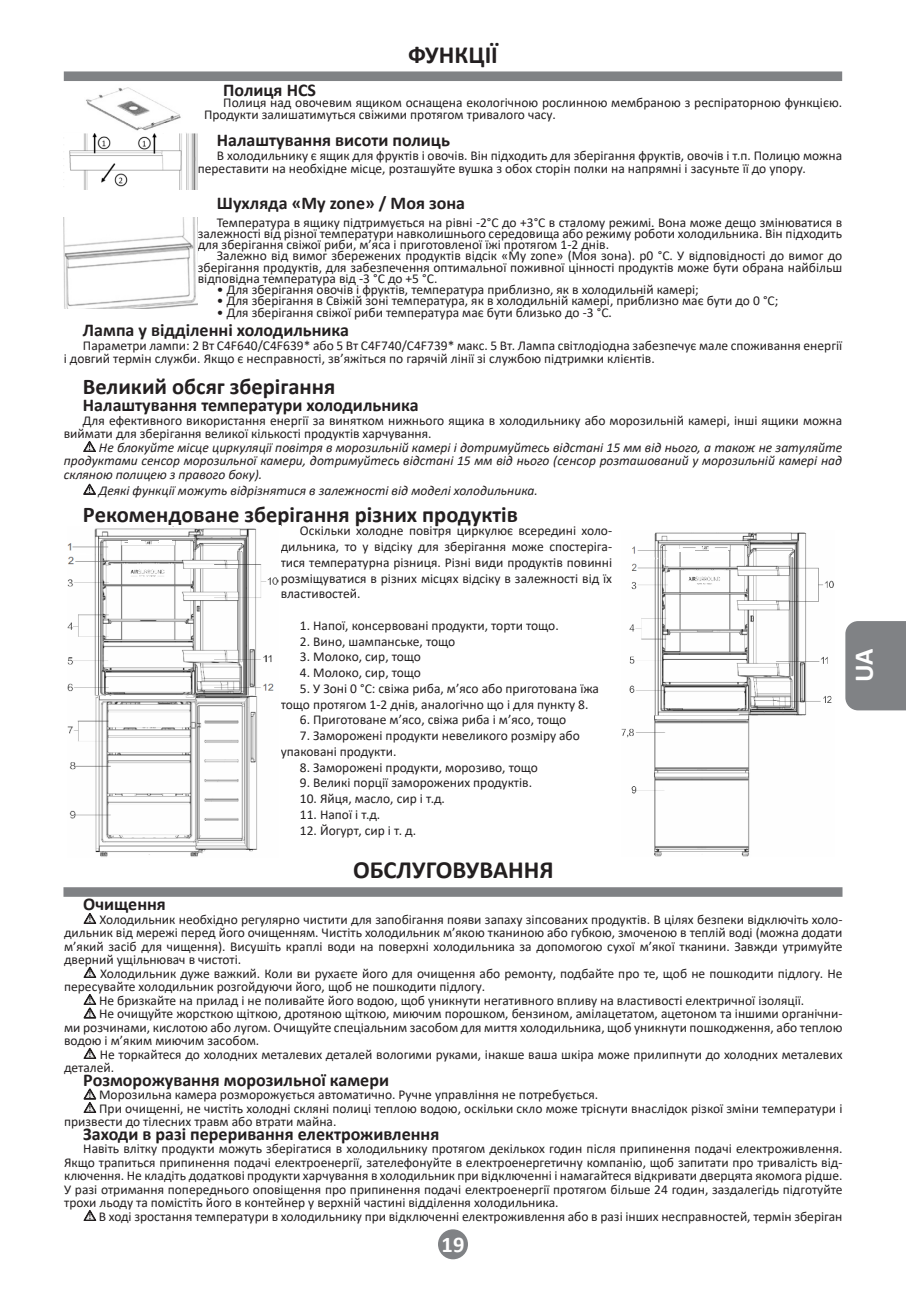
<style>
.page{position:relative;width:906px;height:1289px;background:#fff}
.page>*{position:absolute;margin:0;border:0;box-sizing:border-box;transform-origin:0 0}
.t1{font:700 27px "Calibri";color:#fff}
.Раздел_RUS{font:700 24.75px "Calibri";color:#231f20}
.Основной_8{font:700 22.5px "Calibri";color:#231f20}
.t2{font:700 22.5px "Calibri";color:#fff}
.Основной_8-2{font:700 18px "Calibri";color:#231f20}
.Основной_8-3{font:13.5px/13.5px "Calibri";color:#231f20}
.Основной_8-4{font:italic 13.5px/13.5px "Calibri";color:#231f20;text-align:justify}
</style>
<div class="page">
<div style="left:64px;top:71px;width:778px;height:10px;background:#808285"></div>
<div style="left:845px;top:621px;width:61px;height:89px;background:#808285"></div>
<div style="left:438px;top:1229px;width:30px;height:30px;background:#808285;border-radius:50%"></div>
<img style="left:69px;top:133px;width:129px;height:56px">
<img style="left:64px;top:217px;width:134px;height:92px">
<svg style="left:83px;top:441px;width:13px;height:11px"></svg>
<svg style="left:83px;top:484px;width:13px;height:10px"></svg>
<div style="left:63px;top:887px;width:779px;height:9px;background:#808285"></div>
<svg style="left:84px;top:913px;width:12px;height:10px"></svg>
<svg style="left:84px;top:967px;width:12px;height:10px"></svg>
<svg style="left:84px;top:994px;width:12px;height:24px"></svg>
<svg style="left:84px;top:1048px;width:12px;height:10px"></svg>
<svg style="left:84px;top:1088px;width:12px;height:24px"></svg>
<svg style="left:84px;top:1210px;width:12px;height:10px"></svg>
<img style="left:86px;top:87px;width:95px;height:44px">
<img style="left:67px;top:526px;width:212px;height:331px">
<img style="left:621px;top:532px;width:213px;height:325px">
<svg style="left:128px;top:540px;width:12px;height:2px"></svg>
<svg style="left:159px;top:540px;width:13px;height:2px"></svg>
<svg style="left:677px;top:549px;width:18px;height:2px"></svg>
<svg style="left:709px;top:549px;width:18px;height:2px"></svg>
<p class="Раздел_RUS" style="left:408px;top:37px;width:91px">ФУНКЦІЇ</p>
<p class="Основной_8-2" style="left:223px;top:77px;width:94px">Полиця HCS</p>
<p class="Основной_8-3" style="left:204px;top:97px;width:639px;line-height:11.2px;text-indent:19px">Полиця над овочевим ящиком оснащена екологічною рослинною мембраною з респіраторною функцією.<br>Продукти залишатимуться свіжими протягом тривалого часу.</p>
<p class="Основной_8-2" style="left:217px;top:127px;width:234px">Налаштування висоти полиць</p>
<p class="Основной_8-3" style="left:198px;top:148px;width:646px;text-indent:19px">В холодильнику є ящик для фруктів і овочів. Він підходить для зберігання фруктів, овочів і т.п. Полицю можна переставити на необхідне місце, розташуйте вушка з обох сторін полки на напрямні і засуньте її до упору.</p>
<p class="Основной_8-2" style="left:217px;top:190px;width:250px">Шухляда «My zone» / Моя зона</p>
<p class="Основной_8-3" style="left:198px;top:216px;width:646px;line-height:11.2px;text-align:justify;text-indent:19px">Температура в ящику підтримується на рівні -2°C до +3°C в сталому режимі. Вона може дещо змінюватися в залежності від різної температури навколишнього середовища або режиму роботи холодильника. Він підходить для зберігання свіжої риби, м’яса і приготовленої їжі протягом 1-2 днів.</p>
<p class="Основной_8-3" style="left:198px;top:250px;width:646px;line-height:11.2px;text-align:justify;text-indent:19px">Залежно від вимог збережених продуктів відсік «My zone» (Моя зона). р0 °C. У відповідності до вимог до зберігання продуктів, для забезпечення оптимальної поживної цінності продуктів може бути обрана найбільш відповідна температура від -3 °С до +5 °С.</p>
<p class="Основной_8-3" style="left:217px;top:283px;width:483px">• Для зберігання овочів і фруктів, температура приблизно, як в холодильній камері;</p>
<p class="Основной_8-3" style="left:217px;top:294px;width:563px">• Для зберігання в Свіжій зоні температура, як в холодильній камері, приблизно має бути до 0 °C;</p>
<p class="Основной_8-3" style="left:217px;top:305px;width:396px">• Для зберігання свіжої риби температура має бути близько до -3 °C.</p>
<p class="Основной_8-2" style="left:83px;top:317px;width:268px">Лампа у відділенні холодильника</p>
<p class="Основной_8-3" style="left:64px;top:338px;width:780px;text-indent:19px">Параметри лампи: 2 Вт C4F640/C4F639* або 5 Вт C4F740/C4F739* макс. 5 Вт. Лампа світлодіодна забезпечує мале споживання енергії і довгий термін служби. Якщо є несправності, зв’яжіться по гарячій лінії зі службою підтримки клієнтів.</p>
<p class="Основной_8" style="left:83px;top:370px;width:254px">Великий обсяг зберігання</p>
<p class="Основной_8-2" style="left:83px;top:392px;width:337px">Налаштування температури холодильника</p>
<p class="Основной_8-3" style="left:64px;top:413px;width:780px;text-indent:19px">Для ефективного використання енергії за винятком нижнього ящика в холодильнику або морозильній камері, інші ящики можна виймати для зберігання великої кількості продуктів харчування.</p>
<p class="Основной_8-4" style="left:64px;top:440px;width:780px;text-indent:35px">Не блокуйте місце циркуляції повітря в морозильній камері і дотримуйтесь відстані 15 мм від нього, а також не затуляйте продуктами сенсор морозильної камери, дотримуйтесь відстані 15 мм від нього (сенсор розташований у морозильній камері над скляною полицею з правого боку).</p>
<p class="Основной_8-4" style="left:99px;top:483px;width:440px">Деякі функції можуть відрізнятися в залежності від моделі холодильника.</p>
<p class="Основной_8-3" style="left:281px;top:522px;width:333px;line-height:15.8px;text-align:justify;text-indent:19px">Оскільки холодне повітря циркулює всередині холо&shy;дильника, то у відсіку для зберігання може спостеріга&shy;тися температурна різниця. Різні види продуктів повинні розміщуватися в різних місцях відсіку в залежності від їх властивостей.</p>
<p class="Основной_8-3" style="left:300px;top:618px;width:260px">1. Напої, консервовані продукти, торти тощо.</p>
<p class="Основной_8-3" style="left:300px;top:634px;width:157px">2. Вино, шампанське, тощо</p>
<p class="Основной_8-3" style="left:300px;top:649px;width:123px">3. Молоко, сир, тощо</p>
<p class="Основной_8-3" style="left:300px;top:665px;width:123px">4. Молоко, сир, тощо</p>
<p class="Основной_8-3" style="left:281px;top:680px;width:320px;line-height:15.8px;text-indent:19px">5. У Зоні 0 °C: свіжа риба, м’ясо або приготована їжа тощо протягом 1-2 днів, аналогічно що і для пункту 8.</p>
<p class="Основной_8-3" style="left:300px;top:712px;width:268px">6. Приготоване м’ясо, свіжа риба і м’ясо, тощо</p>
<p class="Основной_8-3" style="left:281px;top:727px;width:301px;line-height:15.8px;text-indent:19px">7. Заморожені продукти невеликого розміру або упаковані продукти.</p>
<p class="Основной_8-3" style="left:300px;top:760px;width:240px">8. Заморожені продукти, морозиво, тощо</p>
<p class="Основной_8-3" style="left:300px;top:775px;width:234px">9. Великі порції заморожених продуктів.</p>
<p class="Основной_8-3" style="left:300px;top:791px;width:147px">10. Яйця, масло, сир і т.д.</p>
<p class="Основной_8-3" style="left:300px;top:807px;width:82px">11. Напої і т.д.</p>
<p class="Основной_8-3" style="left:300px;top:823px;width:118px">12. Йогурт, сир і т. д.</p>
<p class="Основной_8" style="left:83px;top:498px;width:436px">Рекомендоване зберігання різних продуктів</p>
<p class="Раздел_RUS" style="left:353px;top:852px;width:202px">ОБСЛУГОВУВАННЯ</p>
<p class="Основной_8-2" style="left:83px;top:891px;width:84px">Очищення</p>
<p class="Основной_8-3" style="left:64px;top:912px;width:780px;text-align:justify;text-indent:35px">Холодильник необхідно регулярно чистити для запобігання появи запаху зіпсованих продуктів. В цілях безпеки відключіть холо&shy;дильник від мережі перед його очищенням. Чистіть холодильник м’якою тканиною або губкою, змоченою в теплій воді (можна додати м’який засіб для чищення). Висушіть краплі води на поверхні холодильника за допомогою сухої м’якої тканини. Завжди утримуйте дверний ущільнювач в чистоті.</p>
<p class="Основной_8-3" style="left:64px;top:966px;width:780px;text-indent:36px">Холодильник дуже важкий. Коли ви рухаєте його для очищення або ремонту, подбайте про те, щоб не пошкодити підлогу. Не пересувайте холодильник розгойдуючи його, щоб не пошкодити підлогу.</p>
<p class="Основной_8-3" style="left:99px;top:993px;width:706px">Не бризкайте на прилад і не поливайте його водою, щоб уникнути негативного впливу на властивості електричної ізоляції.</p>
<p class="Основной_8-3" style="left:64px;top:1006px;width:780px;text-align:justify;text-indent:35px">Не очищуйте жорсткою щіткою, дротяною щіткою, миючим порошком, бензином, амілацетатом, ацетоном та іншими органічни&shy;ми розчинами, кислотою або лугом. Очищуйте спеціальним засобом для миття холодильника, щоб уникнути пошкодження, або теплою водою і м’яким миючим засобом.</p>
<p class="Основной_8-3" style="left:64px;top:1047px;width:780px;text-indent:36px">Не торкайтеся до холодних металевих деталей вологими руками, інакше ваша шкіра може прилипнути до холодних металевих деталей.</p>
<p class="Основной_8-2" style="left:83px;top:1067px;width:307px">Розморожування морозильної камери</p>
<p class="Основной_8-3" style="left:99px;top:1087px;width:500px">Морозильна камера розморожується автоматично. Ручне управління не потребується.</p>
<p class="Основной_8-3" style="left:64px;top:1101px;width:780px;text-indent:35px">При очищенні, не чистіть холодні скляні полиці теплою водою, оскільки скло може тріснути внаслідок різкої зміни температури і призвести до тілесних травм або втрати майна.</p>
<p class="Основной_8-2" style="left:83px;top:1121px;width:357px">Заходи в разі переривання електроживлення</p>
<p class="Основной_8-3" style="left:64px;top:1141px;width:780px;text-align:justify;text-indent:19px">Навіть влітку продукти можуть зберігатися в холодильнику протягом декількох годин після припинення подачі електроживлення.<br>Якщо трапиться припинення подачі електроенергії, зателефонуйте в електроенергетичну компанію, щоб запитати про тривалість від&shy;ключення. Не кладіть додаткові продукти харчування в холодильник при відключенні і намагайтеся відкривати дверцята якомога рідше.<br>У разі отримання попереднього оповіщення про припинення подачі електроенергії протягом більше 24 годин, заздалегідь підготуйте трохи льоду та помістіть його в контейнер у верхній частині відділення холодильника.</p>
<p class="Основной_8-3" style="left:99px;top:1209px;width:745px">В ході зростання температури в холодильнику при відключенні електроживлення або в разі інших несправностей, термін зберіган</p>
<h3 class="t2" style="left:441px;top:1228px;width:24px">19</h3>
<h1 class="t1" style="left:845px;top:682px;width:35px;rotate:-90deg">UA</h1>
</div>
